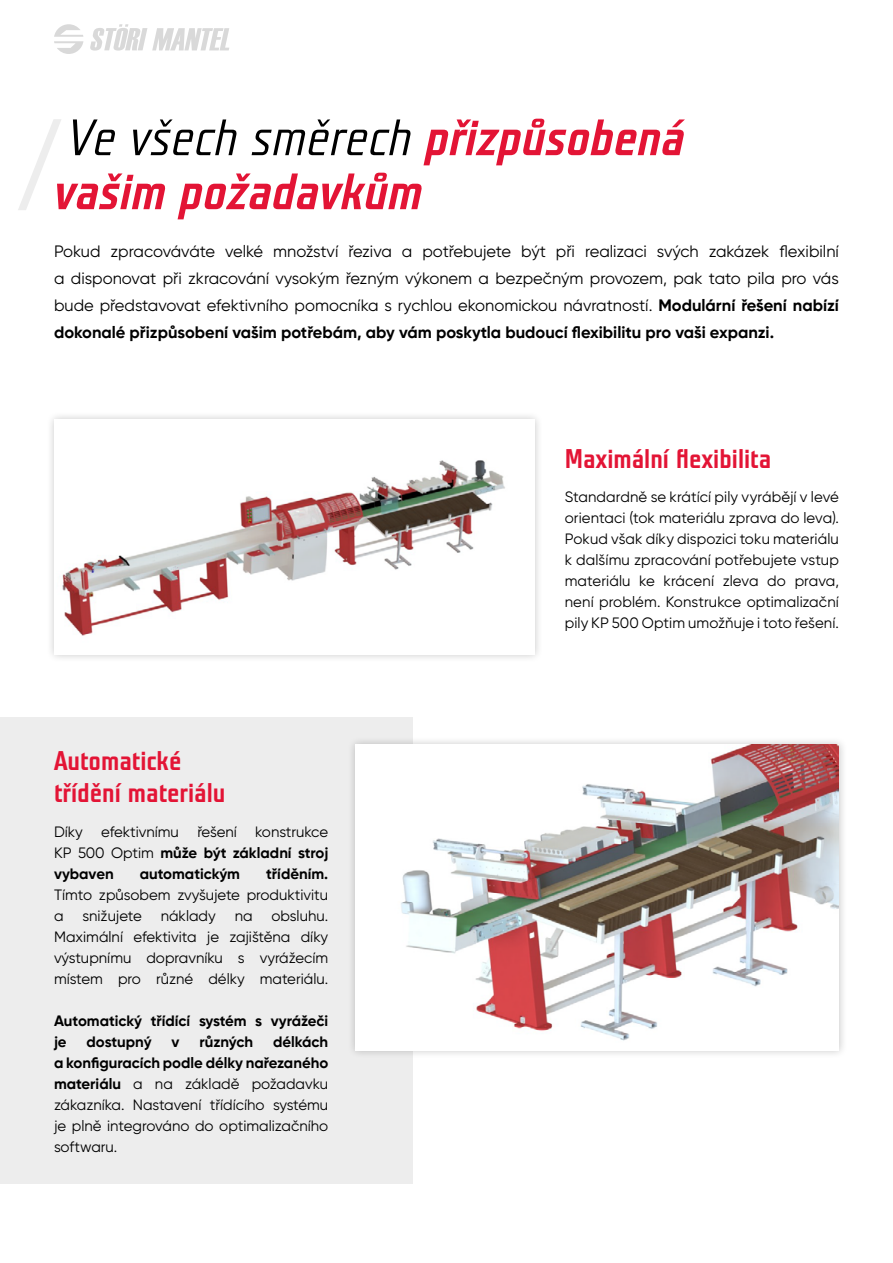
<style>
.page{position:relative;width:893px;height:1263px;background:#fff}
.page>*{position:absolute;margin:0;border:0;box-sizing:border-box;transform-origin:0 0}
.t1{font:italic 700 51px/54px "Teuton Mager CE";color:#e31435}
.t2{font:700 27px/31.5px "Teuton Mager";color:#e31435}
.t3{font:16.5px/27px "Gilroy";color:#000;text-align:justify}
.t4{font:15px/21px "Gilroy";color:#000;text-align:justify}
.t5{font:700 15px/21px "Gilroy";color:#000}
.s1{font-weight:400;color:#000}
.s2{font-weight:700}
</style>
<div class="page">
<svg style="left:54px;top:24px;width:29px;height:30px"></svg>
<svg style="left:90px;top:24px;width:139px;height:27px"></svg>
<div style="left:0;top:717px;width:412px;height:466px;background:#ededed"></div>
<svg style="left:18px;top:119px;width:43px;height:91px"></svg>
<div style="left:45px;top:411px;width:498px;height:252px;background:#000;opacity:.22"></div>
<img style="left:54px;top:420px;width:480px;height:235px">
<div style="left:347px;top:735px;width:500px;height:324px;background:#000;opacity:.22"></div>
<img style="left:356px;top:744px;width:483px;height:306px">
<h1 class="t1" style="left:54px;top:113px;width:632px"><span class="s1">Ve všech směrech</span> přizpůsobená vašim požadavkům</h1>
<p class="t3" style="left:54px;top:237px;width:786px">Pokud zpracováváte velké množství řeziva a potřebujete být při realizaci svých zakázek flexibilní a disponovat při zkracování vysokým řezným výkonem a bezpečným provozem, pak tato pila pro vás bude představovat efektivního pomocníka s rychlou ekonomickou návratností. <span class="s2">Modulární řešení nabízí dokonalé přizpůsobení vašim potřebám, aby vám poskytla budoucí flexibilitu pro vaši expanzi.</span></p>
<h2 class="t2" style="left:565px;top:444px;width:208px">Maximální flexibilita</h2>
<h2 class="t2" style="left:54px;top:746px;width:173px">Automatické třídění materiálu</h2>
<p class="t4" style="left:54px;top:821px;width:276px">Díky efektivnímu řešení konstrukce KP 500 Optim <span class="s2">může být základní stroj vybaven</span></p>
<p class="t5" style="left:140px;top:863px;width:102px">automatickým</p>
<p class="t5" style="left:266px;top:863px;width:64px">tříděním.</p>
<p class="t4" style="left:54px;top:884px;width:276px">Tímto způsobem zvyšujete produktivitu a</p>
<p class="t4" style="left:54px;top:905px;width:276px;text-indent:217px">obsluhu.<br>Maximální efektivita je zajištěna díky výstupnímu dopravníku s vyrážecím místem pro různé délky materiálu.</p>
<p class="t5" style="left:54px;top:1010px;width:276px">Automatický třídící systém s vyrážeči je</p>
<p class="t4" style="left:82px;top:905px;width:61px">snižujete</p>
<p class="t4" style="left:161px;top:905px;width:57px">náklady</p>
<p class="t4" style="left:235px;top:905px;width:19px">na</p>
<p class="t5" style="left:87px;top:1031px;width:66px">dostupný</p>
<p class="t5" style="left:171px;top:1031px;width:9px">v</p>
<p class="t5" style="left:199px;top:1031px;width:55px">různých</p>
<p class="t4" style="left:54px;top:1031px;width:276px;text-indent:219px"><span class="s2">délkách a konfiguracích podle délky nařezaného materiálu</span> a na základě požadavku zákazníka. Nastavení třídícího systému je plně integrováno do optimalizačního softwaru.</p>
<p class="t4" style="left:565px;top:486px;width:276px">Standardně se krátící pily vyrábějí v levé orientaci (tok materiálu zprava do leva).<br>Pokud však díky dispozici toku materiálu k dalšímu zpracování potřebujete vstup materiálu ke krácení zleva do prava, není problém. Konstrukce optimalizační pily KP 500 Optim umožňuje i toto řešení.</p>
</div>
